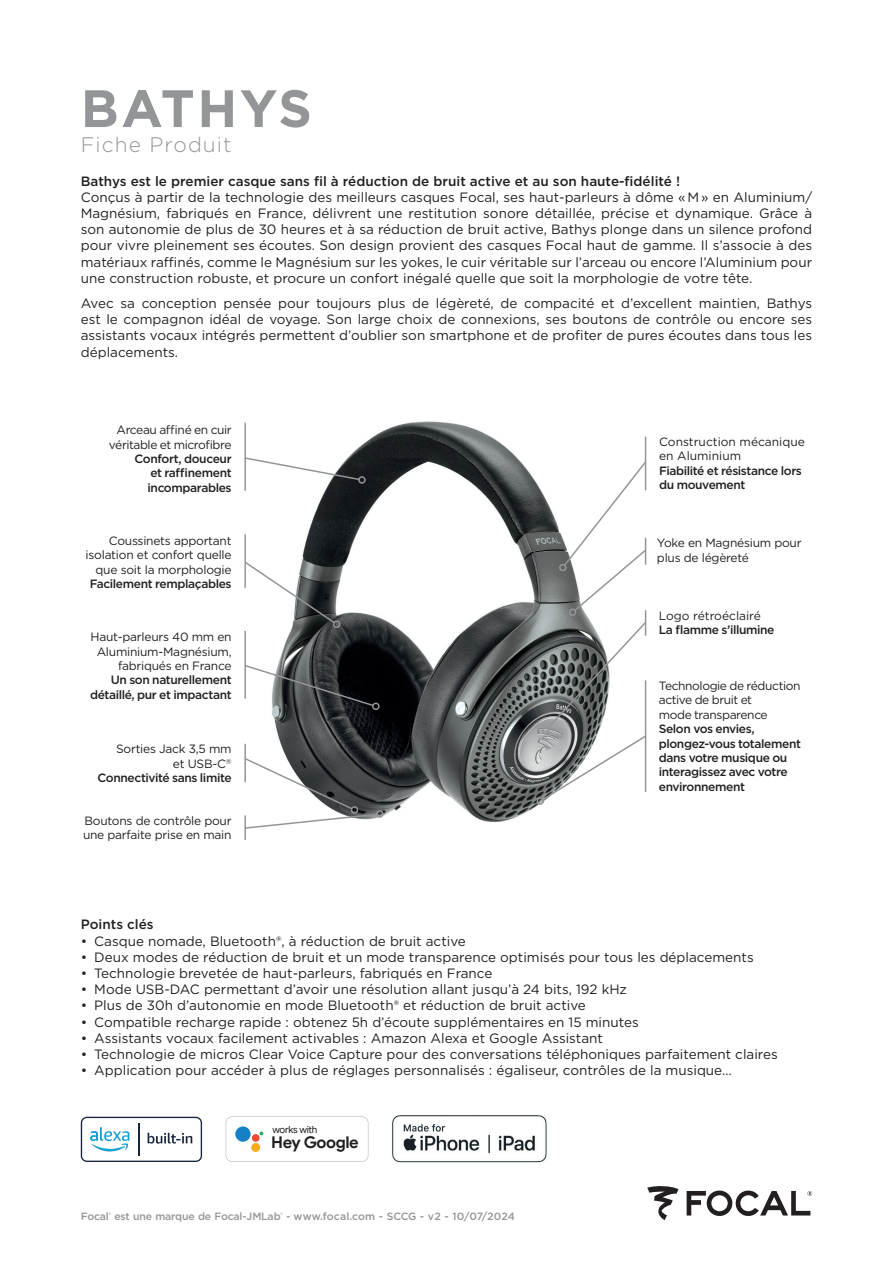
<style>
.page{position:relative;width:893px;height:1263px;background:#fff}
.page>*{position:absolute;margin:0;border:0;box-sizing:border-box;transform-origin:0 0}
.TITRE{font:700 52.5px "Gotham";letter-spacing:.05em;color:#939598}
.Sous-titre{font:300 21px "Gotham";letter-spacing:.05em;color:#939598}
.t1{font:700 16.2px "Google Sans";letter-spacing:-.025em;color:#211e1e}
.Chapô{font:13.5px/16.2px "Gotham";color:#231f20;text-align:justify}
.Chapô-2{font:500 13.5px "Gotham";color:#231f20}
.Titre_Points_Clés{font:500 13.5px "Gotham";color:#231f20}
.Légende_page_1_gauche{font:500 12px/14.4px "Gotham";letter-spacing:-.035em;color:#231f20}
.Légende_page_1_gauche-2{font:12px/14.4px "Gotham";letter-spacing:-.02em;color:#231f20;text-align:right}
.Légende_page_1_droite{font:12px/14.4px "Gotham";letter-spacing:-.02em;color:#231f20}
.Légende_page_1_droite-2{font:12px/14.4px "Gotham";color:#231f20}
.Normal_e{font:500 10.5px "Gotham";letter-spacing:-.015em;color:#939598}
.t2{font:9.75px "Google Sans";letter-spacing:-.04em;color:#211e1e}
</style>
<div class="page">
<img style="left:244px;top:421px;width:403px;height:402px">
<hr style="left:244px;top:631px;width:2px;height:68px;background:#939598">
<hr style="left:244px;top:534px;width:2px;height:54px;background:#939598">
<svg style="left:244px;top:664px;width:131px;height:43px"></svg>
<div style="left:372px;top:702px;width:8px;height:8px;border:2px solid #939598;border-radius:50%"></div>
<svg style="left:244px;top:560px;width:92px;height:65px"></svg>
<div style="left:333px;top:620px;width:7px;height:8px;border:2px solid #939598;border-radius:50%"></div>
<hr style="left:244px;top:423px;width:2px;height:68px;background:#939598">
<svg style="left:244px;top:456px;width:117px;height:25px"></svg>
<div style="left:358px;top:476px;width:8px;height:8px;border:2px solid #939598;border-radius:50%"></div>
<hr style="left:645px;top:437px;width:1px;height:53px;background:#939598">
<div style="left:536px;top:797px;width:8px;height:8px;border:2px solid #939598;border-radius:3px"></div>
<svg style="left:541px;top:460px;width:106px;height:341px"></svg>
<hr style="left:244px;top:744px;width:2px;height:38px;background:#939598">
<hr style="left:244px;top:815px;width:2px;height:25px;background:#939598">
<svg style="left:244px;top:757px;width:134px;height:73px"></svg>
<div style="left:376px;top:810px;width:8px;height:8px;border:2px solid #939598;border-radius:50%"></div>
<svg style="left:647px;top:1186px;width:31px;height:34px"></svg>
<svg style="left:687px;top:1190px;width:125px;height:26px"></svg>
<img style="left:392px;top:1115px;width:155px;height:48px">
<svg style="left:226px;top:1116px;width:142px;height:46px"></svg>
<div style="left:252px;top:1134px;width:8px;height:8px;background:#ef4930;border-radius:50%"></div>
<div style="left:251px;top:1143px;width:9px;height:9px;background:#f9ab1a;border-radius:50%"></div>
<div style="left:235px;top:1126px;width:16px;height:16px;background:#1680c4;border-radius:50%"></div>
<svg style="left:81px;top:1117px;width:121px;height:45px"></svg>
<p class="TITRE" style="left:81px;top:74px;width:233px">BATHYS</p>
<p class="Sous-titre" style="left:81px;top:132px;width:152px">Fiche Produit</p>
<p class="Chapô-2" style="left:81px;top:172px;width:601px">Bathys est le premier casque sans fil à réduction de bruit active et au son haute-fidélité !</p>
<p class="Chapô" style="left:81px;top:189px;width:733px">Conçus à partir de la technologie des meilleurs casques Focal, ses haut-parleurs à dôme « M » en Aluminium/ Magnésium, fabriqués en France, délivrent une restitution sonore détaillée, précise et dynamique. Grâce à son autonomie de plus de 30 heures et à sa réduction de bruit active, Bathys plonge dans un silence profond pour vivre pleinement ses écoutes. Son design provient des casques Focal haut de gamme. Il s’associe à des matériaux raffinés, comme le Magnésium sur les yokes, le cuir véritable sur l’arceau ou encore l’Aluminium pour une construction robuste, et procure un confort inégalé quelle que soit la morphologie de votre tête.</p>
<p class="Chapô" style="left:81px;top:295px;width:733px">Avec sa conception pensée pour toujours plus de légèreté, de compacité et d’excellent maintien, Bathys est le compagnon idéal de voyage. Son large choix de connexions, ses boutons de contrôle ou encore ses assistants vocaux intégrés permettent d’oublier son smartphone et de profiter de pures écoutes dans tous les déplacements.</p>
<p class="Légende_page_1_gauche-2" style="left:109px;top:422px;width:124px">Arceau affiné en cuir véritable et microfibre</p>
<p class="Légende_page_1_gauche" style="left:148px;top:451px;width:86px;text-align:justify;text-indent:-13px">Confort, douceur et raffinement incomparables</p>
<p class="Légende_page_1_gauche-2" style="left:86px;top:533px;width:148px">Coussinets apportant isolation et confort quelle que soit la morphologie</p>
<p class="Légende_page_1_gauche" style="left:90px;top:576px;width:143px">Facilement remplaçables</p>
<p class="Légende_page_1_gauche-2" style="left:91px;top:630px;width:143px">Haut-parleurs 40 mm en<br>Aluminium-Magnésium, fabriqués en France</p>
<p class="Légende_page_1_gauche" style="left:90px;top:673px;width:143px;text-align:right">Un son naturellement détaillé, pur et impactant</p>
<p class="Légende_page_1_droite" style="left:116px;top:742px;width:117px;text-align:right">Sorties Jack 3,5 mm et USB-C<sup>®</sup></p>
<p class="Légende_page_1_gauche" style="left:97px;top:771px;width:136px">Connectivité sans limite</p>
<p class="Légende_page_1_droite" style="left:83px;top:813px;width:150px">Boutons de contrôle pour une parfaite prise en main</p>
<p class="Légende_page_1_droite-2" style="left:659px;top:434px;width:147px">Construction mécanique en Aluminium</p>
<p class="Légende_page_1_gauche" style="left:659px;top:463px;width:144px">Fiabilité et résistance lors du mouvement</p>
<p class="Légende_page_1_droite" style="left:657px;top:536px;width:146px">Yoke en Magnésium pour plus de légèreté</p>
<p class="Légende_page_1_droite-2" style="left:659px;top:608px;width:104px">Logo rétroéclairé</p>
<p class="Légende_page_1_gauche" style="left:659px;top:623px;width:117px">La flamme s’illumine</p>
<p class="Légende_page_1_gauche-2" style="left:659px;top:678px;width:143px;text-align:left">Technologie de réduction active de bruit et<br>mode transparence</p>
<p class="Légende_page_1_gauche" style="left:659px;top:722px;width:144px">Selon vos envies, plongez-vous totalement dans votre musique ou interagissez avec votre environnement</p>
<p class="Titre_Points_Clés" style="left:81px;top:916px;width:74px">Points clés</p>
<p class="Chapô" style="left:81px;top:932px;width:387px">• Casque nomade, Bluetooth®, à réduction de bruit active</p>
<p class="Chapô" style="left:81px;top:948px;width:674px">• Deux modes de réduction de bruit et un mode transparence optimisés pour tous les déplacements</p>
<p class="Chapô" style="left:81px;top:965px;width:413px">• Technologie brevetée de haut-parleurs, fabriqués en France</p>
<p class="Chapô" style="left:81px;top:981px;width:548px">• Mode USB-DAC permettant d’avoir une résolution allant jusqu’à 24 bits, 192 kHz</p>
<p class="Chapô" style="left:81px;top:997px;width:507px">• Plus de 30h d’autonomie en mode Bluetooth® et réduction de bruit active</p>
<p class="Chapô" style="left:81px;top:1013px;width:559px">• Compatible recharge rapide : obtenez 5h d’écoute supplémentaires en 15 minutes</p>
<p class="Chapô" style="left:81px;top:1029px;width:524px">• Assistants vocaux facilement activables : Amazon Alexa et Google Assistant</p>
<p class="Chapô" style="left:81px;top:1046px;width:698px">• Technologie de micros Clear Voice Capture pour des conversations téléphoniques parfaitement claires</p>
<p class="Chapô" style="left:81px;top:1062px;width:653px">• Application pour accéder à plus de réglages personnalisés : égaliseur, contrôles de la musique…</p>
<p class="t2" style="left:272px;top:1124px;width:46px">works with</p>
<p class="t1" style="left:271px;top:1132px;width:89px">Hey Google</p>
<p class="Normal_e" style="left:81px;top:1210px;width:436px">Focal<sup>®</sup> est une marque de Focal-JMLab<sup>®</sup> - www.focal.com - SCCG - v2 - 10/07/2024</p>
</div>
